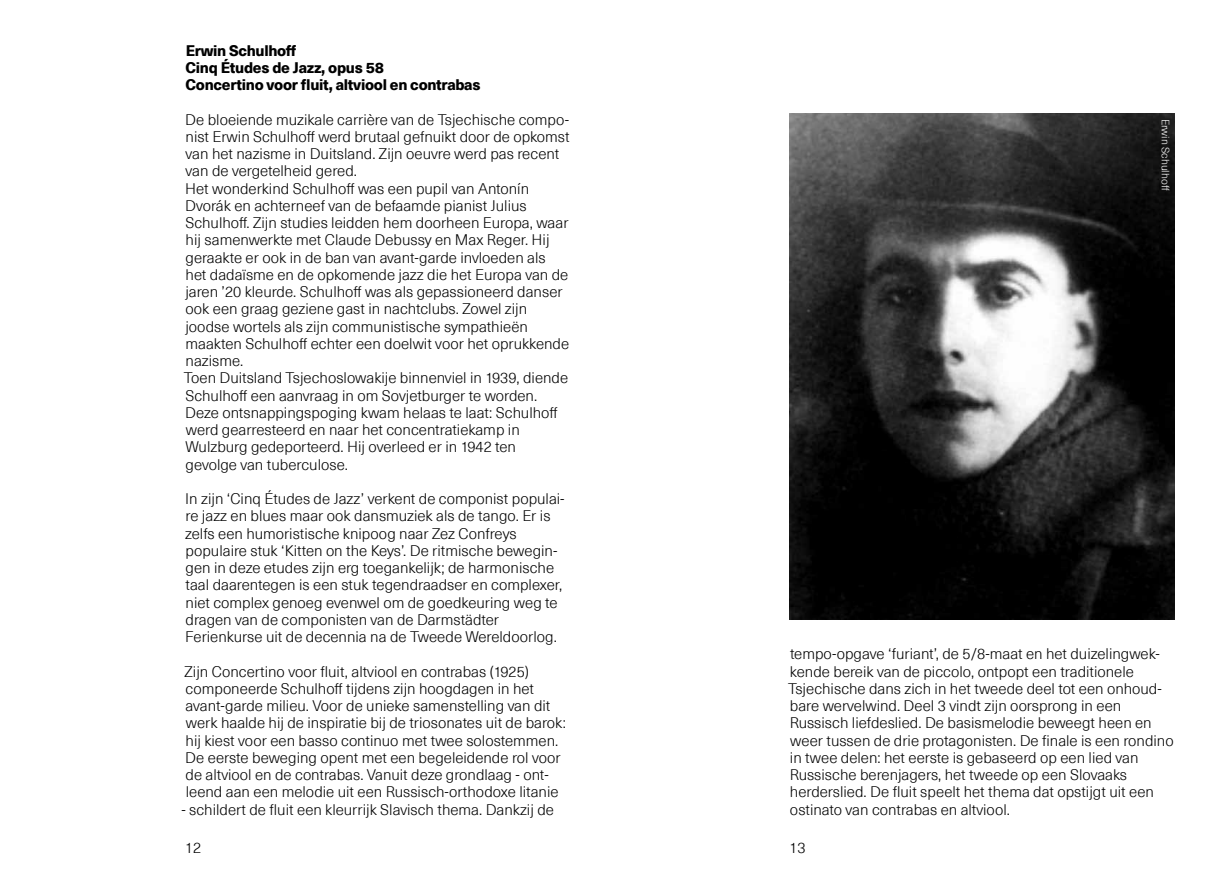
<style>
.page{position:relative;width:1225px;height:893px;background:#fff}
.page>*{position:absolute;margin:0;border:0;box-sizing:border-box;transform-origin:0 0}
.t1{font:300 15px/17.2px "Neue Haas Unica Pro";color:#000}
.t2{font:800 15px/17.2px "Neue Haas Unica Pro";letter-spacing:-.02em;color:#000}
.t3{font:300 10.5px "Neue Haas Unica Pro";color:#fff}
</style>
<div class="page">
<img style="left:789px;top:114px;width:385px;height:506px">
<p class="t2" style="left:185px;top:42px;width:296px">Erwin Schulhoff<br>Cinq Études de Jazz, opus 58<br>Concertino voor fluit, altviool en contrabas</p>
<p class="t1" style="left:184px;top:111px;width:387px">De bloeiende muzikale carrière van de Tsjechische compo&shy;nist Erwin Schulhoff werd brutaal gefnuikt door de opkomst van het nazisme in Duitsland. Zijn oeuvre werd pas recent van de vergetelheid gered.<br>Het wonderkind Schulhoff was een pupil van Antonín Dvorák en achterneef van de befaamde pianist Julius Schulhoff. Zijn studies leidden hem doorheen Europa, waar hij samenwerkte met Claude Debussy en Max Reger. Hij geraakte er ook in de ban van avant-garde invloeden als<br>het dadaïsme en de opkomende jazz die het Europa van de jaren ’20 kleurde. Schulhoff was als gepassioneerd danser ook een graag geziene gast in nachtclubs. Zowel zijn joodse wortels als zijn communistische sympathieën maakten Schulhoff echter een doelwit voor het oprukkende nazisme.<br>Toen Duitsland Tsjechoslowakije binnenviel in 1939, diende Schulhoff een aanvraag in om Sovjetburger te worden.<br>Deze ontsnappingspoging kwam helaas te laat: Schulhoff werd gearresteerd en naar het concentratiekamp in Wulzburg gedeporteerd. Hij overleed er in 1942 ten<br>gevolge van tuberculose.</p>
<p class="t1" style="left:185px;top:490px;width:381px">In zijn ‘Cinq Études de Jazz’ verkent de componist populai&shy;re jazz en blues maar ook dansmuziek als de tango. Er is zelfs een humoristische knipoog naar Zez Confreys populaire stuk ‘Kitten on the Keys’. De ritmische bewegin&shy;gen in deze etudes zijn erg toegankelijk; de harmonische taal daarentegen is een stuk tegendraadser en complexer, niet complex genoeg evenwel om de goedkeuring weg te dragen van de componisten van de Darmstädter Ferienkurse uit de decennia na de Tweede Wereldoorlog.</p>
<p class="t1" style="left:185px;top:663px;width:383px">Zijn Concertino voor fluit, altviool en contrabas (1925) componeerde Schulhoff tijdens zijn hoogdagen in het avant-garde milieu. Voor de unieke samenstelling van dit werk haalde hij de inspiratie bij de triosonates uit de barok: hij kiest voor een basso continuo met twee solostemmen.<br>De eerste beweging opent met een begeleidende rol voor de altviool en de contrabas. Vanuit deze grondlaag - ont&shy;leend aan een melodie uit een Russisch-orthodoxe litanie</p>
<p class="t1" style="left:181px;top:801px;width:374px">- schildert de fluit een kleurrijk Slavisch thema. Dankzij de</p>
<p class="t3" style="left:1171px;top:119px;width:73px;rotate:90deg">Erwin Schulhoff</p>
<p class="t1" style="left:788px;top:646px;width:387px">tempo-opgave ‘furiant’, de 5/8-maat en het duizelingwek&shy;kende bereik van de piccolo, ontpopt een traditionele Tsjechische dans zich in het tweede deel tot een onhoud&shy;bare wervelwind. Deel 3 vindt zijn oorsprong in een Russisch liefdeslied. De basismelodie beweegt heen en weer tussen de drie protagonisten. De finale is een rondino in twee delen: het eerste is gebaseerd op een lied van Russische berenjagers, het tweede op een Slovaaks herderslied. De fluit speelt het thema dat opstijgt uit een ostinato van contrabas en altviool.</p>
<p class="t1" style="left:185px;top:839px;width:18px">12</p>
<p class="t1" style="left:789px;top:839px;width:18px">13</p>
</div>
